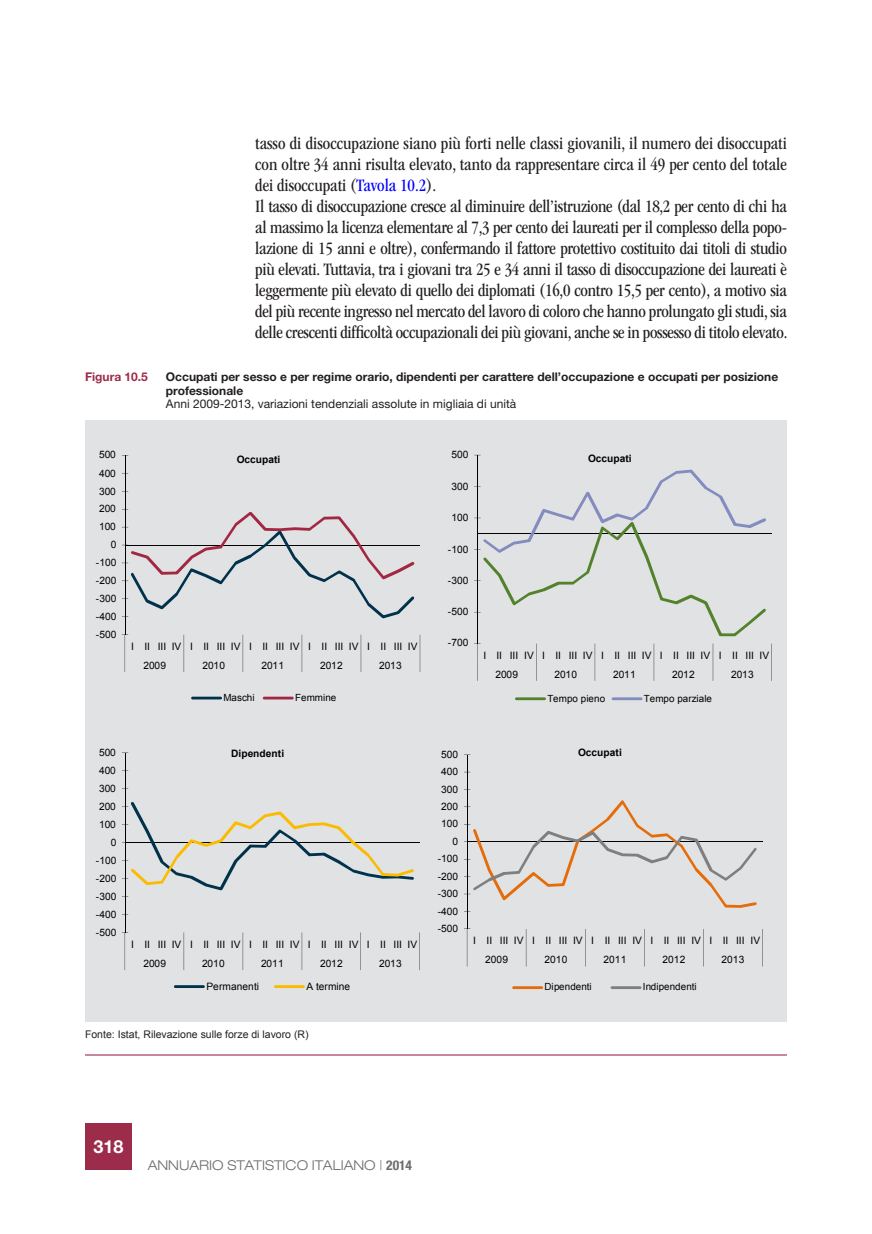
<style>
.page{position:relative;width:872px;height:1234px;background:#fff}
.page>*{position:absolute;margin:0;border:0;box-sizing:border-box;transform-origin:0 0}
.t1{font:condensed 18px/21px "ITC Garamond Std";letter-spacing:-.015em;color:#231f20}
.t2{font:700 18px "Helvetica Neue LT Std";color:#fff}
.t3{font:300 expanded 13.5px "Helvetica Neue LT Std";color:#6c6d70}
.t4{font:700 12px/13.5px "Helvetica Neue LT Std";color:#231f20}
.t5{font:12px "Helvetica Neue LT Std";color:#231f20}
.t6{font:700 12px "Helvetica Neue LT Std";color:#9c2c49}
.t7{font:10.5px "Arial";color:#231f20}
.t8{font:10.2px/18.9px "Arial";letter-spacing:-.005em;color:#000}
.t9{font:700 10.2px "Arial";color:#000}
.t10{font:9.9px "Arial";letter-spacing:.01em;color:#000}
.s1{color:#00f}
.s2{font-weight:700;font-stretch:condensed}
</style>
<div class="page">
<div style="left:85px;top:1123px;width:47px;height:46px;background:#9c2c49"></div>
<div style="left:85px;top:420px;width:702px;height:601px;background:#e1e2e4"></div>
<hr style="left:477px;top:455px;width:1px;height:188px;background:#000">
<hr style="left:477px;top:533px;width:295px;height:1px;background:#000">
<svg style="left:474px;top:643px;width:6px;height:37px"></svg>
<svg style="left:536px;top:643px;width:1px;height:37px"></svg>
<svg style="left:595px;top:643px;width:1px;height:37px"></svg>
<svg style="left:654px;top:643px;width:1px;height:37px"></svg>
<svg style="left:713px;top:643px;width:1px;height:37px"></svg>
<svg style="left:771px;top:643px;width:1px;height:37px"></svg>
<svg style="left:474px;top:469px;width:292px;height:167px"></svg>
<hr style="left:515px;top:697px;width:31px;height:3px;background:#53822c">
<hr style="left:611px;top:697px;width:31px;height:3px;background:#838bbf">
<hr style="left:125px;top:752px;width:1px;height:180px;background:#000">
<hr style="left:125px;top:842px;width:295px;height:1px;background:#000">
<svg style="left:122px;top:932px;width:6px;height:37px"></svg>
<svg style="left:184px;top:932px;width:1px;height:37px"></svg>
<svg style="left:243px;top:932px;width:1px;height:37px"></svg>
<svg style="left:302px;top:932px;width:1px;height:37px"></svg>
<svg style="left:360px;top:932px;width:1px;height:37px"></svg>
<svg style="left:419px;top:932px;width:1px;height:37px"></svg>
<svg style="left:122px;top:802px;width:292px;height:88px"></svg>
<hr style="left:174px;top:984px;width:31px;height:3px;background:#00324b">
<hr style="left:274px;top:984px;width:31px;height:3px;background:#fabb00">
<hr style="left:125px;top:455px;width:1px;height:179px;background:#000">
<hr style="left:125px;top:544px;width:295px;height:1px;background:#000">
<svg style="left:122px;top:634px;width:6px;height:38px"></svg>
<svg style="left:184px;top:635px;width:1px;height:37px"></svg>
<svg style="left:243px;top:635px;width:1px;height:37px"></svg>
<svg style="left:302px;top:635px;width:1px;height:37px"></svg>
<svg style="left:361px;top:635px;width:1px;height:37px"></svg>
<svg style="left:420px;top:635px;width:1px;height:37px"></svg>
<svg style="left:122px;top:509px;width:292px;height:109px"></svg>
<hr style="left:191px;top:696px;width:31px;height:3px;background:#00324b">
<hr style="left:263px;top:696px;width:31px;height:3px;background:#a12742">
<hr style="left:467px;top:754px;width:1px;height:174px;background:#000">
<hr style="left:467px;top:841px;width:295px;height:1px;background:#000">
<svg style="left:464px;top:928px;width:6px;height:38px"></svg>
<svg style="left:526px;top:929px;width:1px;height:37px"></svg>
<svg style="left:585px;top:929px;width:1px;height:37px"></svg>
<svg style="left:644px;top:929px;width:1px;height:37px"></svg>
<svg style="left:703px;top:929px;width:1px;height:37px"></svg>
<svg style="left:762px;top:929px;width:1px;height:37px"></svg>
<svg style="left:464px;top:800px;width:292px;height:108px"></svg>
<hr style="left:512px;top:986px;width:31px;height:2px;background:#e46c0a">
<hr style="left:610px;top:986px;width:31px;height:2px;background:#7f7f7f">
<hr style="left:85px;top:1054px;width:702px;height:1px;background:#9c2c49">
<p class="t1" style="left:255px;top:132px;width:533px">tasso di disoccupazione siano più forti nelle classi giovanili, il numero dei disoccupati con oltre 34 anni risulta elevato, tanto da rappresentare circa il 49 per cento del totale dei disoccupati (<span class="s1">Tavola 10.2</span>).<br>Il tasso di disoccupazione cresce al diminuire dell’istruzione (dal 18,2 per cento di chi ha al massimo la licenza elementare al 7,3 per cento dei laureati per il complesso della popo&shy;lazione di 15 anni e oltre), confermando il fattore protettivo costituito dai titoli di studio più elevati. Tuttavia, tra i giovani tra 25 e 34 anni il tasso di disoccupazione dei laureati è leggermente più elevato di quello dei diplomati (16,0 contro 15,5 per cento), a motivo sia del più recente ingresso nel mercato del lavoro di coloro che hanno prolungato gli studi, sia delle crescenti difficoltà occupazionali dei più giovani, anche se in possesso di titolo elevato.</p>
<p class="t6" style="left:85px;top:369px;width:64px">Figura 10.5</p>
<p class="t4" style="left:166px;top:370px;width:614px">Occupati per sesso e per regime orario, dipendenti per carattere dell’occupazione e occupati per posizione professionale</p>
<p class="t5" style="left:166px;top:397px;width:352px">Anni 2009-2013, variazioni tendenziali assolute in migliaia di unità</p>
<p class="t8" style="left:99px;top:445px;width:18px">500</p>
<p class="t9" style="left:237px;top:452px;width:45px">Occupati</p>
<p class="t8" style="left:451px;top:445px;width:18px">500</p>
<p class="t9" style="left:588px;top:451px;width:45px">Occupati</p>
<p class="t8" style="left:99px;top:463px;width:18px">400</p>
<p class="t8" style="left:99px;top:481px;width:18px">300</p>
<p class="t8" style="left:451px;top:476px;width:18px">300</p>
<p class="t8" style="left:99px;top:499px;width:18px">200</p>
<p class="t8" style="left:99px;top:517px;width:18px">100</p>
<p class="t8" style="left:451px;top:508px;width:18px">100</p>
<p class="t8" style="left:111px;top:535px;width:7px">0</p>
<p class="t8" style="left:448px;top:539px;width:22px">-100</p>
<p class="t8" style="left:96px;top:553px;width:22px">-100</p>
<p class="t8" style="left:96px;top:571px;width:22px">-200</p>
<p class="t8" style="left:448px;top:570px;width:22px">-300</p>
<p class="t8" style="left:96px;top:589px;width:22px">-300</p>
<p class="t8" style="left:96px;top:607px;width:22px">-400</p>
<p class="t8" style="left:448px;top:602px;width:22px">-500</p>
<p class="t8" style="left:96px;top:625px;width:22px">-500</p>
<p class="t8" style="left:143px;top:636px;width:276px;text-indent:-12px">I II III IV I II III IV I II III IV I II III IV I II III IV<br>2009</p>
<p class="t8" style="left:202px;top:655px;width:24px">2010</p>
<p class="t8" style="left:261px;top:655px;width:24px">2011</p>
<p class="t8" style="left:320px;top:655px;width:24px">2012</p>
<p class="t8" style="left:379px;top:655px;width:24px">2013</p>
<p class="t8" style="left:448px;top:633px;width:22px">-700</p>
<p class="t8" style="left:495px;top:645px;width:275px;text-indent:-12px">I II III IV I II III IV I II III IV I II III IV I II III IV<br>2009</p>
<p class="t8" style="left:554px;top:664px;width:24px">2010</p>
<p class="t8" style="left:613px;top:664px;width:24px">2011</p>
<p class="t8" style="left:672px;top:664px;width:24px">2012</p>
<p class="t8" style="left:731px;top:664px;width:24px">2013</p>
<p class="t10" style="left:223px;top:690px;width:33px">Maschi</p>
<p class="t10" style="left:295px;top:690px;width:43px">Femmine</p>
<p class="t10" style="left:547px;top:691px;width:59px">Tempo pieno</p>
<p class="t10" style="left:644px;top:691px;width:69px">Tempo parziale</p>
<p class="t8" style="left:99px;top:743px;width:18px">500</p>
<p class="t9" style="left:231px;top:746px;width:55px">Dipendenti</p>
<p class="t8" style="left:441px;top:744px;width:18px">500</p>
<p class="t9" style="left:578px;top:745px;width:45px">Occupati</p>
<p class="t8" style="left:99px;top:760px;width:18px">400</p>
<p class="t8" style="left:441px;top:762px;width:18px">400</p>
<p class="t8" style="left:99px;top:778px;width:18px">300</p>
<p class="t8" style="left:441px;top:779px;width:18px">300</p>
<p class="t8" style="left:99px;top:796px;width:18px">200</p>
<p class="t8" style="left:441px;top:797px;width:18px">200</p>
<p class="t8" style="left:99px;top:814px;width:18px">100</p>
<p class="t8" style="left:441px;top:814px;width:18px">100</p>
<p class="t8" style="left:111px;top:832px;width:7px">0</p>
<p class="t8" style="left:452px;top:831px;width:7px">0</p>
<p class="t8" style="left:96px;top:850px;width:22px">-100</p>
<p class="t8" style="left:438px;top:849px;width:22px">-100</p>
<p class="t8" style="left:96px;top:868px;width:22px">-200</p>
<p class="t8" style="left:438px;top:866px;width:22px">-200</p>
<p class="t8" style="left:96px;top:886px;width:22px">-300</p>
<p class="t8" style="left:438px;top:883px;width:22px">-300</p>
<p class="t8" style="left:96px;top:904px;width:22px">-400</p>
<p class="t8" style="left:438px;top:901px;width:22px">-400</p>
<p class="t8" style="left:96px;top:922px;width:22px">-500</p>
<p class="t8" style="left:143px;top:934px;width:275px;text-indent:-12px">I II III IV I II III IV I II III IV I II III IV I II III IV<br>2009</p>
<p class="t8" style="left:202px;top:953px;width:24px">2010</p>
<p class="t8" style="left:261px;top:953px;width:24px">2011</p>
<p class="t8" style="left:320px;top:953px;width:24px">2012</p>
<p class="t8" style="left:379px;top:953px;width:24px">2013</p>
<p class="t8" style="left:438px;top:918px;width:22px">-500</p>
<p class="t8" style="left:485px;top:930px;width:276px;text-indent:-12px">I II III IV I II III IV I II III IV I II III IV I II III IV<br>2009</p>
<p class="t8" style="left:544px;top:949px;width:24px">2010</p>
<p class="t8" style="left:603px;top:949px;width:24px">2011</p>
<p class="t8" style="left:662px;top:949px;width:24px">2012</p>
<p class="t8" style="left:721px;top:949px;width:24px">2013</p>
<p class="t8" style="left:206px;top:976px;width:54px">Permanenti</p>
<p class="t8" style="left:306px;top:976px;width:45px">A termine</p>
<p class="t10" style="left:544px;top:980px;width:49px">Dipendenti</p>
<p class="t10" style="left:643px;top:980px;width:55px">Indipendenti</p>
<p class="t7" style="left:85px;top:1027px;width:225px">Fonte: Istat, Rilevazione sulle forze di lavoro (R)</p>
<p class="t2" style="left:93px;top:1135px;width:32px">318</p>
<p class="t3" style="left:148px;top:1157px;width:266px">ANNUARIO STATISTICO ITALIANO | <span class="s2">2014</span></p>
</div>
